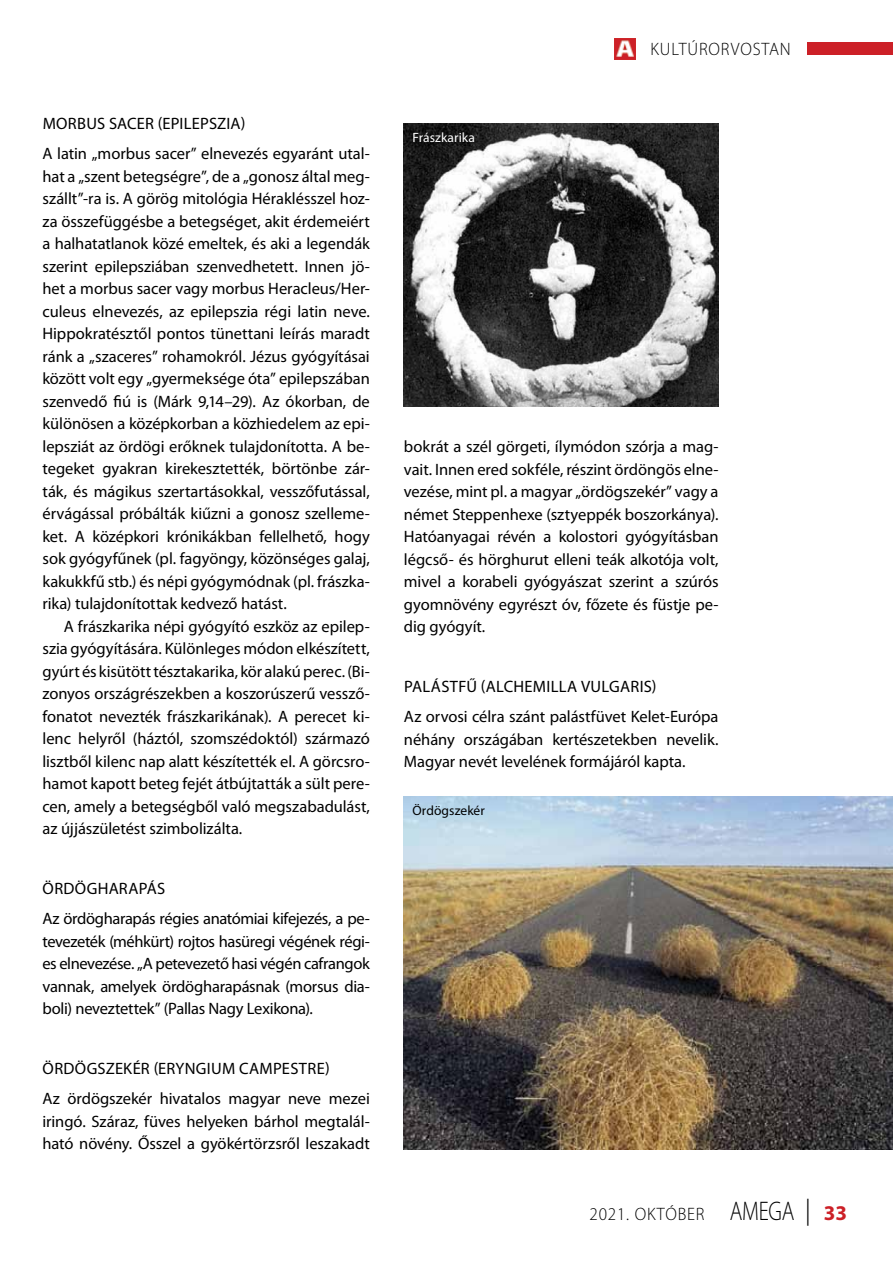
<style>
.page{position:relative;width:893px;height:1263px;background:#fff}
.page>*{position:absolute;margin:0;border:0;box-sizing:border-box;transform-origin:0 0}
.t1{font:300 18px "Myriad Pro";letter-spacing:.05em;color:#000;scale:.95 1}
.t2{font:16.5px/22.5px "Myriad Pro";letter-spacing:-.005em;color:#000}
.t3{font:16.5px/30px "Myriad Pro";letter-spacing:-.025em;color:#000}
.t4{font:13.5px "Myriad Pro";color:#fff}
.t5{font:13.5px "Myriad Pro";letter-spacing:.005em;color:#000}
.s1{font-size:27px}
.s2{font-size:27px;color:#000101}
.s3{font-weight:700;font-size:21px;color:#cc2027}
</style>
<div class="page">
<div style="left:808px;top:43px;width:85px;height:12px;background:#cc2027"></div>
<img style="left:614px;top:38px;width:22px;height:22px">
<img style="left:404px;top:123px;width:315px;height:283px">
<img style="left:404px;top:796px;width:489px;height:353px">
<p class="t2" style="left:43px;top:108px;width:329px;line-height:30px">Morbus sacer (epilepszia)<br>A latin „morbus sacer” elnevezés egyaránt utal-</p>
<p class="t2" style="left:43px;top:165px;width:329px;text-align:justify">hat a „szent betegségre”, de a „gonosz által meg&shy;szállt”-ra is. A görög mitológia Héraklésszel hoz&shy;za összefüggésbe a betegséget, akit érdemeiért a halhatatlanok közé emeltek, és aki a legendák szerint epilepsziában szenvedhetett. Innen jö&shy;het a morbus sacer vagy morbus Heracleus/Her&shy;culeus elnevezés, az epilepszia régi latin neve.<br>Hippokratésztől pontos tünettani leírás maradt ránk a „szaceres” rohamokról. Jézus gyógyításai között volt egy „gyermeksége óta” epilepszában szenvedő fiú is (Márk 9,14–29). Az ókorban, de különösen a középkorban a közhiedelem az epi&shy;lepsziát az ördögi erőknek tulajdonította. A be&shy;tegeket gyakran kirekesztették, börtönbe zár&shy;ták, és mágikus szertartásokkal, vesszőfutással, érvágással próbálták kiűzni a gonosz szelleme&shy;ket. A középkori krónikákban fellelhető, hogy sok gyógyfűnek (pl. fagyöngy, közönséges galaj, kakukkfű stb.) és népi gyógymódnak (pl. frászka&shy;rika) tulajdonítottak kedvező hatást.</p>
<p class="t2" style="left:42px;top:615px;width:329px;text-align:justify;text-indent:21px">A frászkarika népi gyógyító eszköz az epilep&shy;szia gyógyítására. Különleges módon elkészített, gyúrt és kisütött tésztakarika, kör alakú perec. (Bi&shy;zonyos országrészekben a koszorúszerű vessző&shy;fonatot nevezték frászkarikának). A perecet ki&shy;lenc helyről (háztól, szomszédoktól) származó lisztből kilenc nap alatt készítették el. A görcsro&shy;hamot kapott beteg fejét átbújtatták a sült pere&shy;cen, amely a betegségből való megszabadulást, az újjászületést szimbolizálta.</p>
<p class="t3" style="left:42px;top:873px;width:329px;text-indent:76px">rapás<br>Az ördögharapás régies anatómiai kifejezés, a pe-</p>
<p class="t2" style="left:42px;top:930px;width:329px;text-align:justify">tevezeték (méhkürt) rojtos hasüregi végének régi&shy;es elnevezése. „A petevezető hasi végén cafrangok vannak, amelyek ördögharapásnak (morsus dia&shy;boli) neveztettek” (Pallas Nagy Lexikona).</p>
<p class="t2" style="left:43px;top:877px;width:45px">Ördögha</p>
<p class="t2" style="left:42px;top:1053px;width:329px;line-height:30px">Ördögszekér (Eryng ium cam pestre)<br>Az ördögszekér hivatalos magyar neve mezei</p>
<p class="t2" style="left:42px;top:1110px;width:329px">iringó. Száraz, füves helyeken bárhol megtalál&shy;ható növény. Ősszel a gyökértörzsről leszakadt</p>
<p class="t4" style="left:412px;top:129px;width:64px">Frászkarika</p>
<p class="t1" style="left:651px;top:39px;width:149px">KULTÚRORVOSTAN</p>
<p class="t2" style="left:404px;top:435px;width:316px;text-align:justify">bokrát a szél görgeti, ílymódon szórja a mag&shy;vait. Innen ered sokféle, részint ördöngös elne&shy;vezése, mint pl. a magyar „ördögszekér” vagy a német Steppenhexe (sztyeppék boszorkánya).<br>Hatóanyagai révén a kolostori gyógyításban légcső- és hörghurut elleni teák alkotója volt, mivel a korabeli gyógyászat szerint a szúrós gyomnövény egyrészt óv, főzete és füstje pe&shy;dig gyógyít.</p>
<p class="t2" style="left:404px;top:671px;width:316px;line-height:30px">Palástfű (Alchemilla vulgaris)<br>Az orvosi célra szánt palástfüvet Kelet-Európa</p>
<p class="t2" style="left:404px;top:728px;width:316px">néhány országában kertészetekben nevelik.<br>Magyar nevét levelének formájáról kapta.</p>
<p class="t5" style="left:412px;top:802px;width:74px">Ördögszekér</p>
<p class="t1" style="left:589px;top:1204px;width:272px">2021. OKTÓBER <span class="s1">AMEGA</span> <span class="s2">|</span> <span class="s3">33</span></p>
</div>
